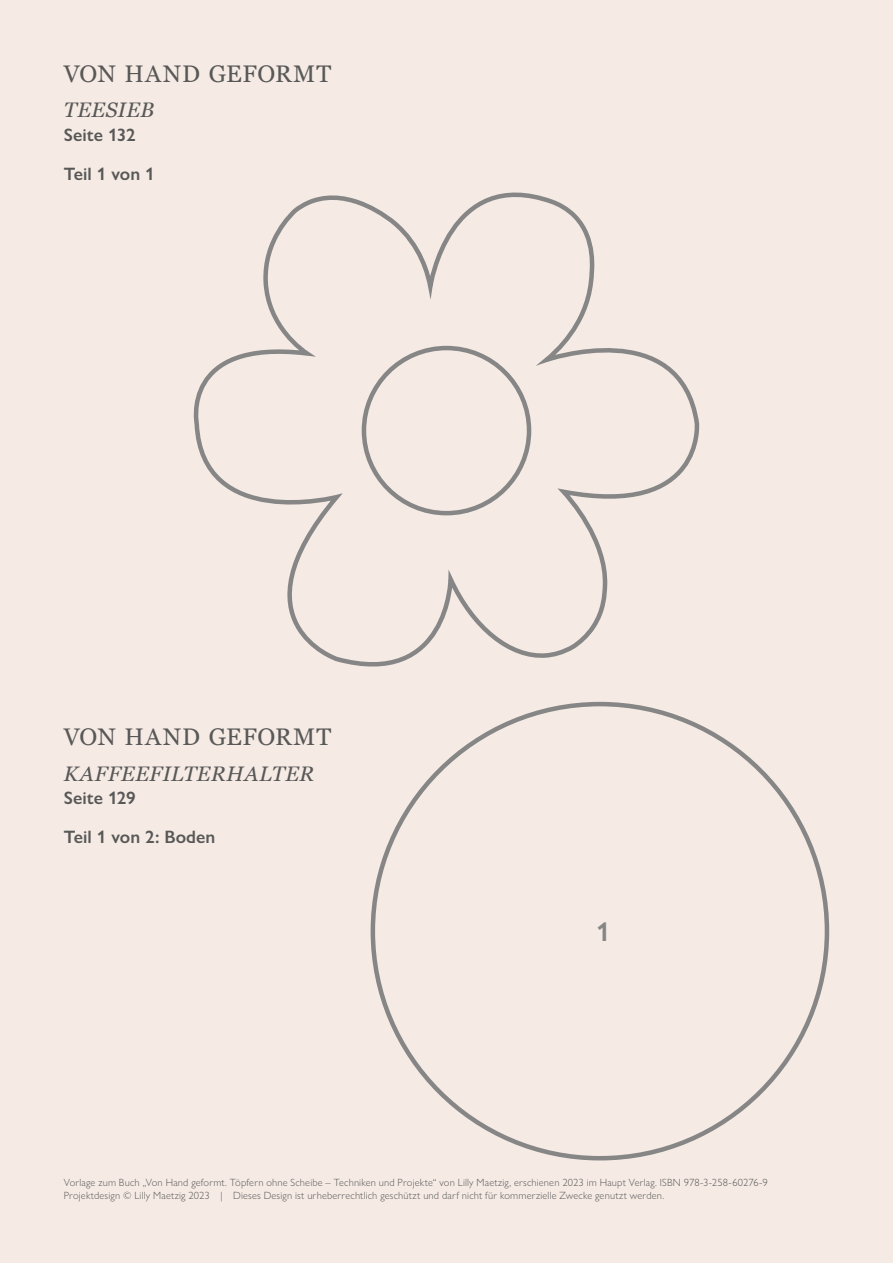
<style>
.page{position:relative;width:893px;height:1263px;background:#f5eae4}
.page>*{position:absolute;margin:0;border:0;box-sizing:border-box;transform-origin:0 0}
.t1{font:600 27px "Gill Sans Nova";color:#868686}
.t2{font:24px "Georgia";letter-spacing:.025em;color:#585857}
.t3{font:italic 21px "Georgia";letter-spacing:.03em;color:#585857}
.t4{font:600 18px/39px "Gill Sans Nova";color:#585857}
.t5{font:300 10.5px/13.5px "Gill Sans Nova";letter-spacing:.02em;color:#585857}
</style>
<div class="page">
<svg style="left:193px;top:192px;width:507px;height:475px"></svg>
<div style="left:362px;top:346px;width:169px;height:169px;border:4px solid #868686;border-radius:50%"></div>
<h2 class="t2" style="left:64px;top:56px;width:269px">VON HAND GEFORMT</h2>
<h3 class="t3" style="left:64px;top:95px;width:92px">TEESIEB</h3>
<h3 class="t4" style="left:64px;top:115px;width:93px">Seite 132<br>Teil 1 von 1</h3>
<h2 class="t2" style="left:64px;top:719px;width:269px">VON HAND GEFORMT</h2>
<h3 class="t3" style="left:64px;top:758px;width:252px">KAFFEEFILTERHALTER</h3>
<h3 class="t4" style="left:64px;top:778px;width:153px">Seite 129<br>Teil 1 von 2: Boden</h3>
<h1 class="t1" style="left:596px;top:915px;width:16px">1</h1>
<p class="t5" style="left:64px;top:1175px;width:705px">Vorlage zum Buch „Von Hand geformt. Töpfern ohne Scheibe – Techniken und Projekte“ von Lilly Maetzig, erschienen 2023 im Haupt Verlag. ISBN 978-3-258-60276-9<br>Projektdesign © Lilly Maetzig 2023 | Dieses Design ist urheberrechtlich geschützt und darf nicht für kommerzielle Zwecke genutzt werden.</p>
</div>
